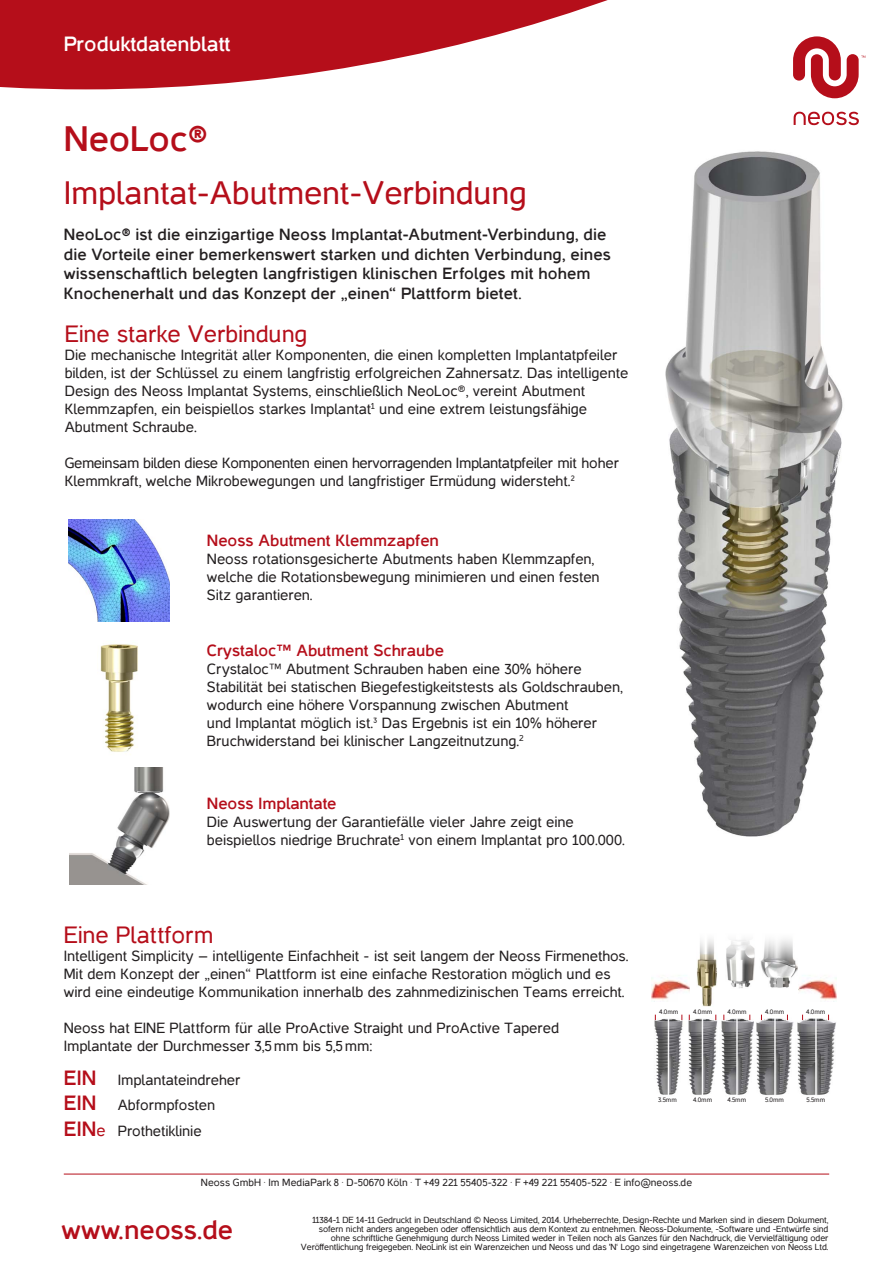
<style>
.page{position:relative;width:893px;height:1263px;background:#fff}
.page>*{position:absolute;margin:0;border:0;box-sizing:border-box;transform-origin:0 0}
.Main_Header{font:700 36px "Casper";color:#b50e1a}
.Subheader{font:33px "Casper";color:#b50e1a}
.t1{font:700 27px "Casper";color:#b50e1a}
.Subheader-2{font:24px "Casper";color:#b50e1a}
.t2{font:700 21px "Casper";color:#fff}
.t3{font:700 16.5px/19.5px "Casper";letter-spacing:.015em;color:#231f20}
.Section_header{font:700 16.5px "Casper";color:#b50e1a}
.t4{font:15px/18px "Casper";color:#231f20}
.t5{font:10.5px "Casper";letter-spacing:.01em;color:#231f20}
.t6{font:9px/9px "Casper";letter-spacing:-.01em;color:#231f20;text-align:right}
.t7{font:6.6px "Casper";color:#231f20}
.s1{font-weight:700;font-size:21px;color:#b50e1a}
.s2{font-size:16.5px;color:#b50e1a}
</style>
<div class="page">
<svg style="left:0;top:0;width:866px;height:89px;fill:#b50e1a"></svg>
<svg style="left:794px;top:112px;width:65px;height:13px"></svg>
<svg style="left:793px;top:36px;width:72px;height:62px"></svg>
<hr style="left:64px;top:1174px;width:765px;height:1px;background:#b50e1a">
<img style="left:665px;top:151px;width:178px;height:686px">
<img style="left:68px;top:520px;width:102px;height:102px">
<img style="left:100px;top:644px;width:38px;height:108px">
<img style="left:69px;top:767px;width:100px;height:117px">
<img style="left:654px;top:1016px;width:182px;height:79px">
<img style="left:697px;top:939px;width:20px;height:67px">
<img style="left:726px;top:939px;width:29px;height:49px">
<img style="left:760px;top:939px;width:39px;height:50px">
<img style="left:652px;top:978px;width:37px;height:22px">
<img style="left:799px;top:978px;width:37px;height:22px">
<h3 class="t2" style="left:64px;top:33px;width:168px">Produktdatenblatt</h3>
<h3 class="t2" style="left:121px;top:33px;width:192px">c Inform ion Sheet</h3>
<p class="Main_Header" style="left:64px;top:119px;width:145px">NeoLoc®</p>
<p class="Subheader" style="left:64px;top:175px;width:464px">Implantat-Abutment-Verbindung</p>
<p class="t3" style="left:64px;top:225px;width:548px">NeoLoc® ist die einzigartige Neoss Implantat-Abutment-Verbindung, die die Vorteile einer bemerkenswert starken und dichten Verbindung, eines wissenschaftlich belegten langfristigen klinischen Erfolges mit hohem Knochenerhalt und das Konzept der „einen“ Plattform bietet.</p>
<p class="Subheader-2" style="left:65px;top:321px;width:244px">Eine starke Verbindung</p>
<p class="t4" style="left:65px;top:346px;width:565px">Die mechanische Integrität aller Komponenten, die einen kompletten Implantatpfeiler bilden, ist der Schlüssel zu einem langfristig erfolgreichen Zahnersatz. Das intelligente Design des Neoss Implantat Systems, einschließlich NeoLoc®, vereint Abutment Klemmzapfen, ein beispiellos starkes Implantat<sup>1</sup> und eine extrem leistungsfähige Abutment Schraube.</p>
<p class="t4" style="left:65px;top:454px;width:556px">Gemeinsam bilden diese Komponenten einen hervorragenden Implantatpfeiler mit hoher<br>Klemmkraft, welche Mikrobewegungen und langfristiger Ermüdung widersteht.²</p>
<p class="Section_header" style="left:207px;top:532px;width:233px">Neoss Abutment Klemmzapfen</p>
<p class="t4" style="left:207px;top:550px;width:394px">Neoss rotationsgesicherte Abutments haben Klemmzapfen, welche die Rotationsbewegung minimieren und einen festen<br>Sitz garantieren.</p>
<p class="Section_header" style="left:207px;top:641px;width:239px">Crystaloc™ Abutment Schraube</p>
<p class="t4" style="left:207px;top:659px;width:417px">Crystaloc™ Abutment Schrauben haben eine 30% höhere Stabilität bei statischen Biegefestigkeitstests als Goldschrauben, wodurch eine höhere Vorspannung zwischen Abutment<br>und Implantat möglich ist.³ Das Ergebnis ist ein 10% höherer Bruchwiderstand bei klinischer Langzeitnutzung.<sup>2</sup></p>
<p class="Section_header" style="left:207px;top:794px;width:131px">Neoss Implantate</p>
<p class="t4" style="left:207px;top:812px;width:419px">Die Auswertung der Garantiefälle vieler Jahre zeigt eine beispiellos niedrige Bruchrate<sup>1</sup> von einem Implantat pro 100.000.</p>
<p class="Subheader-2" style="left:64px;top:922px;width:151px">Eine Plattform</p>
<p class="t4" style="left:64px;top:947px;width:566px">Intelligent Simplicity – intelligente Einfachheit - ist seit langem der Neoss Firmenethos.<br>Mit dem Konzept der „einen“ Plattform ist eine einfache Restoration möglich und es wird eine eindeutige Kommunikation innerhalb des zahnmedizinischen Teams erreicht.</p>
<p class="t4" style="left:64px;top:1019px;width:497px">Neoss hat EINE Plattform für alle ProActive Straight und ProActive Tapered</p>
<p class="t4" style="left:64px;top:1037px;width:310px">Implantate der Durchmesser 3,5mm bis 5,5mm:</p>
<p class="t4" style="left:64px;top:1071px;width:178px"><span class="s1">EIN</span> Implantateindreher</p>
<p class="t4" style="left:64px;top:1096px;width:153px"><span class="s1">EIN</span> Abformpfosten</p>
<p class="t4" style="left:64px;top:1121px;width:139px"><span class="s1">EIN</span><span class="s2">e</span> Prothetiklinie</p>
<p class="t7" style="left:659px;top:1008px;width:20px">4.0mm</p>
<p class="t7" style="left:693px;top:1008px;width:20px">4.0mm</p>
<p class="t7" style="left:728px;top:1008px;width:20px">4.0mm</p>
<p class="t7" style="left:765px;top:1008px;width:20px">4.0mm</p>
<p class="t7" style="left:806px;top:1008px;width:20px">4.0mm</p>
<p class="t7" style="left:658px;top:1096px;width:20px">3.5mm</p>
<p class="t7" style="left:693px;top:1096px;width:20px">4.0mm</p>
<p class="t7" style="left:727px;top:1096px;width:20px">4.5mm</p>
<p class="t7" style="left:765px;top:1096px;width:20px">5.0mm</p>
<p class="t7" style="left:807px;top:1096px;width:20px">5.5mm</p>
<p class="t5" style="left:201px;top:1177px;width:493px">Neoss GmbH · Im MediaPark 8 · D-50670 Köln · T +49 221 55405-322 · F +49 221 55405-522 · E info@neoss.de</p>
<h3 class="t1" style="left:62px;top:1215px;width:173px">www.neoss.de</h3>
<p class="t6" style="left:301px;top:1215px;width:529px">11384-1 DE 14-11 Gedruckt in Deutschland © Neoss Limited, 2014. Urheberrechte, Design-Rechte und Marken sind in diesem Dokument, sofern nicht anders angegeben oder offensichtlich aus dem Kontext zu entnehmen. Neoss-Dokumente, -Software und -Entwürfe sind ohne schriftliche Genehmigung durch Neoss Limited weder in Teilen noch als Ganzes für den Nachdruck, die Vervielfältigung oder Veröffentlichung freigegeben. NeoLink ist ein Warenzeichen und Neoss und das 'N‘ Logo sind eingetragene Warenzeichen von Neoss Ltd.</p>
</div>
